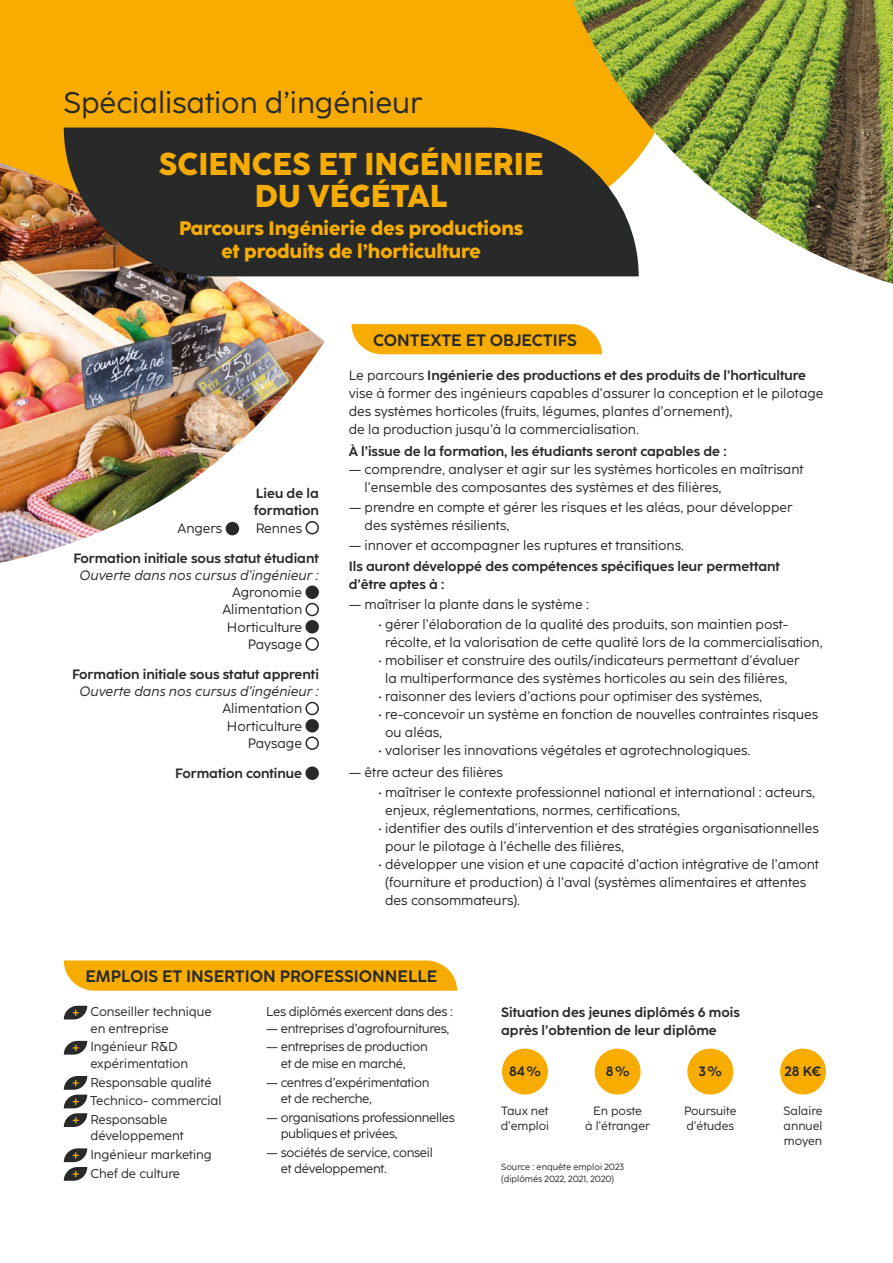
<style>
.page{position:relative;width:893px;height:1263px;background:#fff}
.page>*{position:absolute;margin:0;border:0;box-sizing:border-box;transform-origin:0 0}
.t1{font:800 31.5px/31.5px "Coco Sharp";color:#f8ac00;text-align:center}
.t2{font:29.7px "Coco Sharp";color:#282929}
.t3{font:800 19.5px/22.5px "Coco Sharp";color:#f8ac00;text-align:center}
.t4{font:700 16.5px "Coco Sharp";color:#282929}
.t5{font:13.5px/18px "Coco Sharp";color:#282929}
.t6{font:700 13.5px/18px "Coco Sharp";color:#282929}
.t7{font:italic 13.5px "Coco Sharp";color:#282929}
.t8{font:12.75px/16.5px "Coco Sharp";letter-spacing:-.02em;color:#282929}
.t9{font:12.75px/18.6px "Coco Sharp";color:#282929}
.t10{font:12px/15px "Coco Sharp";color:#282929}
.t11{font:9px/12px "Coco Sharp";color:#282929}
.s1{font-weight:700}
</style>
<div class="page">
<div style="left:0;top:0;width:573px;height:163px;background:#f8ac00"></div>
<svg style="left:351px;top:324px;width:251px;height:30px;background:#f8b00e"></svg>
<img style="left:573px;top:0;width:320px;height:284px">
<div style="left:305px;top:585px;width:14px;height:14px;background:#282929;border-radius:50%"></div>
<div style="left:305px;top:603px;width:14px;height:13px;border:2px solid #282929;border-radius:50%"></div>
<div style="left:305px;top:620px;width:14px;height:13px;background:#282929;border-radius:50%"></div>
<div style="left:305px;top:637px;width:14px;height:14px;border:2px solid #282929;border-radius:50%"></div>
<div style="left:305px;top:702px;width:14px;height:13px;border:2px solid #282929;border-radius:50%"></div>
<div style="left:305px;top:719px;width:14px;height:13px;background:#282929;border-radius:50%"></div>
<div style="left:305px;top:736px;width:14px;height:14px;border:2px solid #282929;border-radius:50%"></div>
<div style="left:305px;top:766px;width:14px;height:14px;background:#282929;border-radius:50%"></div>
<img style="left:0;top:163px;width:325px;height:400px">
<svg style="left:64px;top:128px;width:575px;height:148px;background:#39342a"></svg>
<svg style="left:64px;top:1006px;width:23px;height:13px"></svg>
<svg style="left:64px;top:1041px;width:23px;height:14px"></svg>
<svg style="left:64px;top:1076px;width:23px;height:51px"></svg>
<svg style="left:64px;top:1148px;width:23px;height:33px"></svg>
<svg style="left:64px;top:960px;width:393px;height:31px;background:#f8b00e"></svg>
<div style="left:502px;top:1048px;width:46px;height:46px;background:#f8ac00;border-radius:50%"></div>
<div style="left:595px;top:1048px;width:46px;height:46px;background:#f8ac00;border-radius:50%"></div>
<div style="left:687px;top:1048px;width:46px;height:46px;background:#f8ac00;border-radius:50%"></div>
<div style="left:780px;top:1048px;width:46px;height:46px;background:#f8ac00;border-radius:50%"></div>
<h2 class="t2" style="left:64px;top:86px;width:360px">Spécialisation d’ingénieur</h2>
<h1 class="t1" style="left:159px;top:149px;width:386px">SCIENCES ET INGÉNIERIE<br>DU VÉGÉTAL</h1>
<h3 class="t3" style="left:179px;top:217px;width:346px">Parcours Ingénierie des productions et produits de l’horticulture</h3>
<p class="t6" style="left:254px;top:485px;width:66px;line-height:17.2px">Lieu de la formation</p>
<p class="t5" style="left:177px;top:519px;width:46px">Angers</p>
<p class="t5" style="left:256px;top:519px;width:48px">Rennes</p>
<p class="t6" style="left:73px;top:549px;width:247px">Formation initiale sous statut étudiant</p>
<p class="t7" style="left:80px;top:566px;width:241px">Ouverte dans nos cursus d’ingénieur :</p>
<p class="t5" style="left:222px;top:584px;width:81px;line-height:17.2px;text-align:right">Agronomie<br>Alimentation<br>Horticulture<br>Paysage</p>
<p class="t6" style="left:72px;top:665px;width:248px">Formation initiale sous statut apprenti</p>
<p class="t7" style="left:80px;top:682px;width:241px">Ouverte dans nos cursus d’ingénieur :</p>
<p class="t5" style="left:222px;top:700px;width:81px;line-height:17.2px;text-align:right">Alimentation<br>Horticulture<br>Paysage</p>
<p class="t6" style="left:175px;top:764px;width:128px">Formation continue</p>
<p class="t4" style="left:373px;top:330px;width:205px">CONTEXTE ET OBJECTIFS</p>
<p class="t5" style="left:349px;top:366px;width:476px">Le parcours <span class="s1">Ingénierie des productions et des produits de l’horticulture </span>vise à former des ingénieurs capables d’assurer la conception et le pilotage des systèmes horticoles (fruits, légumes, plantes d’ornement),<br>de la production jusqu’à la commercialisation.</p>
<p class="t6" style="left:349px;top:442px;width:379px">À l’issue de la formation, les étudiants seront capables de :</p>
<p class="t5" style="left:365px;top:460px;width:441px;text-indent:-16px">— comprendre, analyser et agir sur les systèmes horticoles en maîtrisant l’ensemble des composantes des systèmes et des filières,</p>
<p class="t5" style="left:365px;top:499px;width:429px;text-indent:-16px">— prendre en compte et gérer les risques et les aléas, pour développer des systèmes résilients,</p>
<p class="t5" style="left:349px;top:537px;width:337px">— innover et accompagner les ruptures et transitions.</p>
<p class="t6" style="left:349px;top:557px;width:433px">Ils auront développé des compétences spécifiques leur permettant d’être aptes à :</p>
<p class="t5" style="left:349px;top:595px;width:242px">— maîtriser la plante dans le système :</p>
<p class="t5" style="left:385px;top:615px;width:439px;text-indent:-7px">• gérer l’élaboration de la qualité des produits, son maintien post&shy;récolte, et la valorisation de cette qualité lors de la commercialisation,</p>
<p class="t5" style="left:378px;top:651px;width:423px;text-align:center">• mobiliser et construire des outils/indicateurs permettant d’évaluer la multiperformance des systèmes horticoles au sein des filières,</p>
<p class="t5" style="left:378px;top:687px;width:385px">• raisonner des leviers d’actions pour optimiser des systèmes,</p>
<p class="t5" style="left:385px;top:705px;width:435px;text-indent:-7px">• re-concevoir un système en fonction de nouvelles contraintes risques ou aléas,</p>
<p class="t5" style="left:378px;top:741px;width:373px">• valoriser les innovations végétales et agrotechnologiques.</p>
<p class="t5" style="left:349px;top:763px;width:156px">— être acteur des filières</p>
<p class="t5" style="left:385px;top:783px;width:431px;text-indent:-7px">• maîtriser le contexte professionnel national et international : acteurs, enjeux, réglementations, normes, certifications,</p>
<p class="t5" style="left:385px;top:819px;width:435px;text-indent:-7px">• identifier des outils d’intervention et des stratégies organisationnelles pour le pilotage à l’échelle des filières,</p>
<p class="t5" style="left:385px;top:855px;width:435px;text-indent:-7px">• développer une vision et une capacité d’action intégrative de l’amont (fourniture et production) à l’aval (systèmes alimentaires et attentes des consommateurs).</p>
<p class="t4" style="left:85px;top:966px;width:353px">EMPLOIS ET INSERTION PROFESSIONNELLE</p>
<p class="t9" style="left:90px;top:1004px;width:123px;line-height:16.5px">Conseiller technique en entreprise</p>
<p class="t9" style="left:90px;top:1039px;width:99px;line-height:16.5px">Ingénieur R&amp;D expérimentation</p>
<p class="t9" style="left:90px;top:1073px;width:133px">Responsable qualité<br>Technico- commercial<br>Responsable</p>
<p class="t9" style="left:90px;top:1126px;width:123px">développement<br>Ingénieur marketing<br>Chef de culture</p>
<p class="t8" style="left:266px;top:1003px;width:188px">Les diplômés exercent dans des :</p>
<p class="t8" style="left:266px;top:1020px;width:185px">— entreprises d’agrofournitures,</p>
<p class="t8" style="left:266px;top:1039px;width:163px;text-align:center">— entreprises de production et de mise en marché,</p>
<p class="t8" style="left:281px;top:1074px;width:150px;text-indent:-15px">— centres d’expérimentation et de recherche,</p>
<p class="t8" style="left:281px;top:1109px;width:176px;text-indent:-15px">— organisations professionnelles publiques et privées,</p>
<p class="t8" style="left:281px;top:1144px;width:154px;text-indent:-15px">— sociétés de service, conseil et développement.</p>
<p class="t6" style="left:501px;top:1003px;width:240px">Situation des jeunes diplômés 6 mois après l’obtention de leur diplôme</p>
<p class="t6" style="left:509px;top:1062px;width:33px">84%</p>
<p class="t6" style="left:606px;top:1062px;width:25px">8%</p>
<p class="t6" style="left:699px;top:1062px;width:24px">3%</p>
<p class="t6" style="left:785px;top:1062px;width:38px">28 K€</p>
<p class="t10" style="left:501px;top:1103px;width:50px">Taux net d’emploi</p>
<p class="t10" style="left:684px;top:1103px;width:54px">Poursuite d’études</p>
<p class="t10" style="left:585px;top:1103px;width:66px;text-align:center">En poste<br>à l’étranger</p>
<p class="t10" style="left:783px;top:1103px;width:40px;text-align:justify">Salaire annuel moyen</p>
<p class="t11" style="left:501px;top:1161px;width:125px">Source : enquête emploi 2023 (diplômés 2022, 2021, 2020)</p>
</div>
